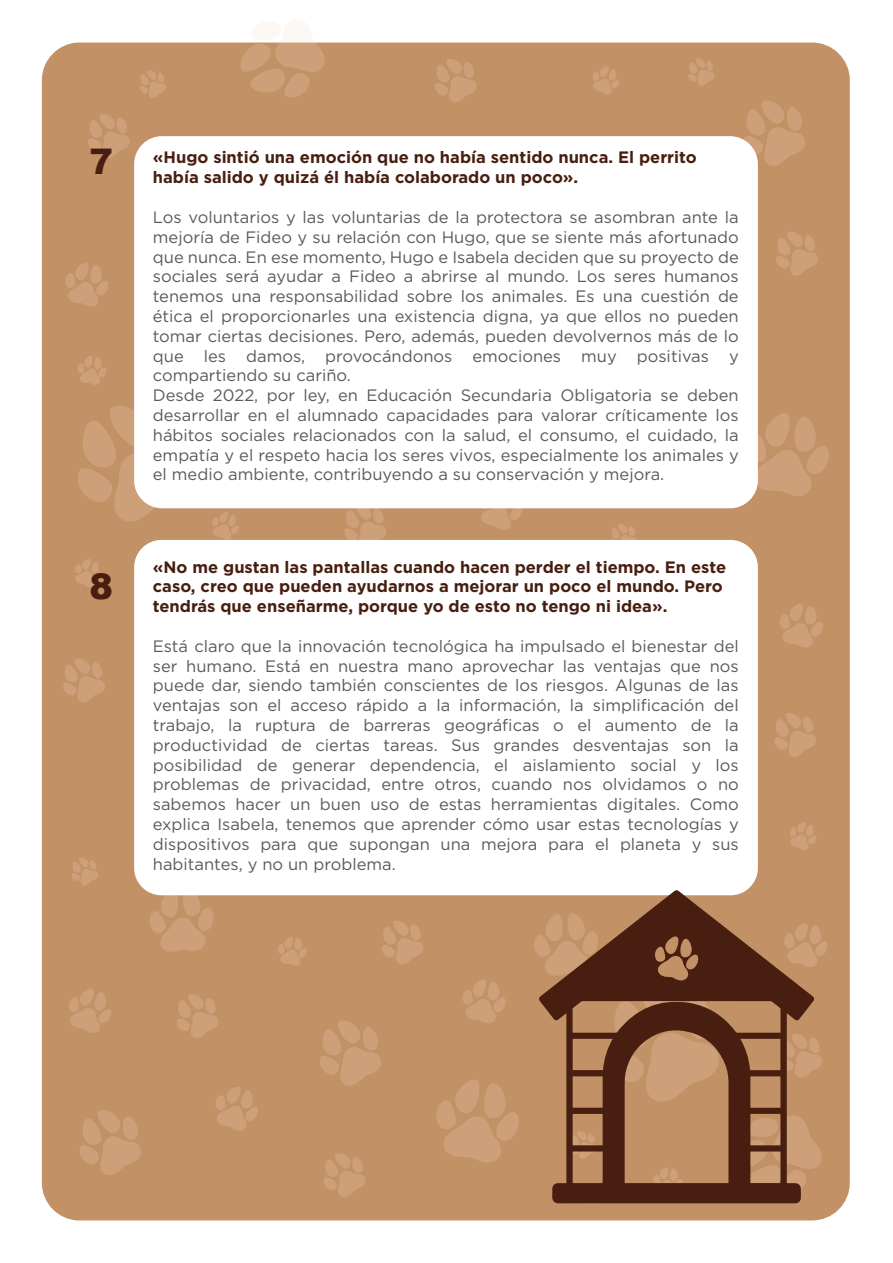
<style>
.page{position:relative;width:893px;height:1263px;background:#fff}
.page>*{position:absolute;margin:0;border:0;box-sizing:border-box;transform-origin:0 0}
.t1{font:900 35.4px "Arial";color:#471e10}
.t2{font:16.5px/19.8px "Gotham";color:#595a5f}
.t3{font:700 16.5px/19.8px "Gotham";color:#471e10}
</style>
<div class="page">
<div style="left:42px;top:43px;width:808px;height:1177px;background:#c39166;border-radius:38px"></div>
<svg style="left:80px;top:1110px;width:61px;height:65px"></svg>
<svg style="left:78px;top:406px;width:110px;height:115px"></svg>
<svg style="left:320px;top:1021px;width:61px;height:65px"></svg>
<svg style="left:534px;top:936px;width:4px;height:18px"></svg>
<svg style="left:149px;top:892px;width:65px;height:60px"></svg>
<svg style="left:436px;top:1080px;width:83px;height:82px"></svg>
<svg style="left:753px;top:413px;width:76px;height:83px"></svg>
<svg style="left:240px;top:19px;width:85px;height:78px"></svg>
<svg style="left:814px;top:1142px;width:8px;height:26px"></svg>
<svg style="left:78px;top:356px;width:28px;height:29px"></svg>
<svg style="left:278px;top:937px;width:29px;height:29px"></svg>
<svg style="left:744px;top:101px;width:61px;height:65px"></svg>
<svg style="left:814px;top:926px;width:13px;height:40px"></svg>
<svg style="left:463px;top:980px;width:43px;height:43px"></svg>
<svg style="left:780px;top:604px;width:43px;height:43px"></svg>
<svg style="left:65px;top:263px;width:43px;height:43px"></svg>
<svg style="left:775px;top:713px;width:41px;height:44px"></svg>
<svg style="left:88px;top:114px;width:42px;height:44px"></svg>
<svg style="left:324px;top:1153px;width:41px;height:44px"></svg>
<svg style="left:382px;top:921px;width:41px;height:43px"></svg>
<svg style="left:177px;top:994px;width:41px;height:44px"></svg>
<svg style="left:435px;top:59px;width:42px;height:43px"></svg>
<svg style="left:63px;top:659px;width:42px;height:43px"></svg>
<svg style="left:814px;top:1038px;width:8px;height:32px"></svg>
<svg style="left:344px;top:508px;width:43px;height:32px"></svg>
<svg style="left:776px;top:232px;width:42px;height:43px"></svg>
<svg style="left:611px;top:524px;width:26px;height:16px"></svg>
<svg style="left:689px;top:59px;width:26px;height:27px"></svg>
<svg style="left:140px;top:70px;width:26px;height:28px"></svg>
<svg style="left:72px;top:858px;width:26px;height:27px"></svg>
<svg style="left:790px;top:822px;width:26px;height:28px"></svg>
<svg style="left:593px;top:67px;width:26px;height:27px"></svg>
<svg style="left:75px;top:559px;width:27px;height:28px"></svg>
<svg style="left:212px;top:512px;width:27px;height:28px"></svg>
<svg style="left:216px;top:1087px;width:42px;height:44px"></svg>
<svg style="left:480px;top:508px;width:43px;height:22px"></svg>
<svg style="left:69px;top:989px;width:42px;height:44px"></svg>
<div style="left:134px;top:136px;width:624px;height:372px;background:#fff;border-radius:28px"></div>
<div style="left:134px;top:540px;width:624px;height:355px;background:#fff;border-radius:27px"></div>
<svg style="left:538px;top:890px;width:276px;height:313px"></svg>
<svg style="left:609px;top:910px;width:111px;height:192px"></svg>
<h1 class="t1" style="left:90px;top:136px;width:25px">7</h1>
<h1 class="t1" style="left:90px;top:560px;width:25px">8</h1>
<p class="t3" style="left:153px;top:148px;width:545px">«Hugo sintió una emoción que no había sentido nunca. El perrito había salido y quizá él había colaborado un poco».</p>
<p class="t2" style="left:153px;top:207px;width:587px">Los voluntarios y las voluntarias de la protectora se asombran ante la mejoría de Fideo y su relación con Hugo, que se siente más afortunado que nunca. En ese momento, Hugo e Isabela deciden que su proyecto de sociales será ayudar a Fideo a abrirse al mundo. Los seres humanos tenemos una responsabilidad sobre los animales. Es una cuestión de ética el proporcionarles una existencia digna, ya que ellos no pueden tomar ciertas decisiones. Pero, además, pueden devolvernos más de lo que les damos, provocándonos emociones muy positivas y compartiendo su cariño.<br>Desde 2022, por ley, en Educación Secundaria Obligatoria se deben desarrollar en el alumnado capacidades para valorar críticamente los hábitos sociales relacionados con la salud, el consumo, el cuidado, la empatía y el respeto hacia los seres vivos, especialmente los animales y el medio ambiente, contribuyendo a su conservación y mejora.</p>
<p class="t3" style="left:153px;top:557px;width:575px">«No me gustan las pantallas cuando hacen perder el tiempo. En este caso, creo que pueden ayudarnos a mejorar un poco el mundo. Pero tendrás que enseñarme, porque yo de esto no tengo ni idea».</p>
<p class="t2" style="left:153px;top:636px;width:587px;text-align:justify">Está claro que la innovación tecnológica ha impulsado el bienestar del ser humano. Está en nuestra mano aprovechar las ventajas que nos puede dar, siendo también conscientes de los riesgos. Algunas de las ventajas son el acceso rápido a la información, la simplificación del trabajo, la ruptura de barreras geográficas o el aumento de la productividad de ciertas tareas. Sus grandes desventajas son la posibilidad de generar dependencia, el aislamiento social y los problemas de privacidad, entre otros, cuando nos olvidamos o no sabemos hacer un buen uso de estas herramientas digitales. Como explica Isabela, tenemos que aprender cómo usar estas tecnologías y dispositivos para que supongan una mejora para el planeta y sus habitantes, y no un problema.</p>
</div>
